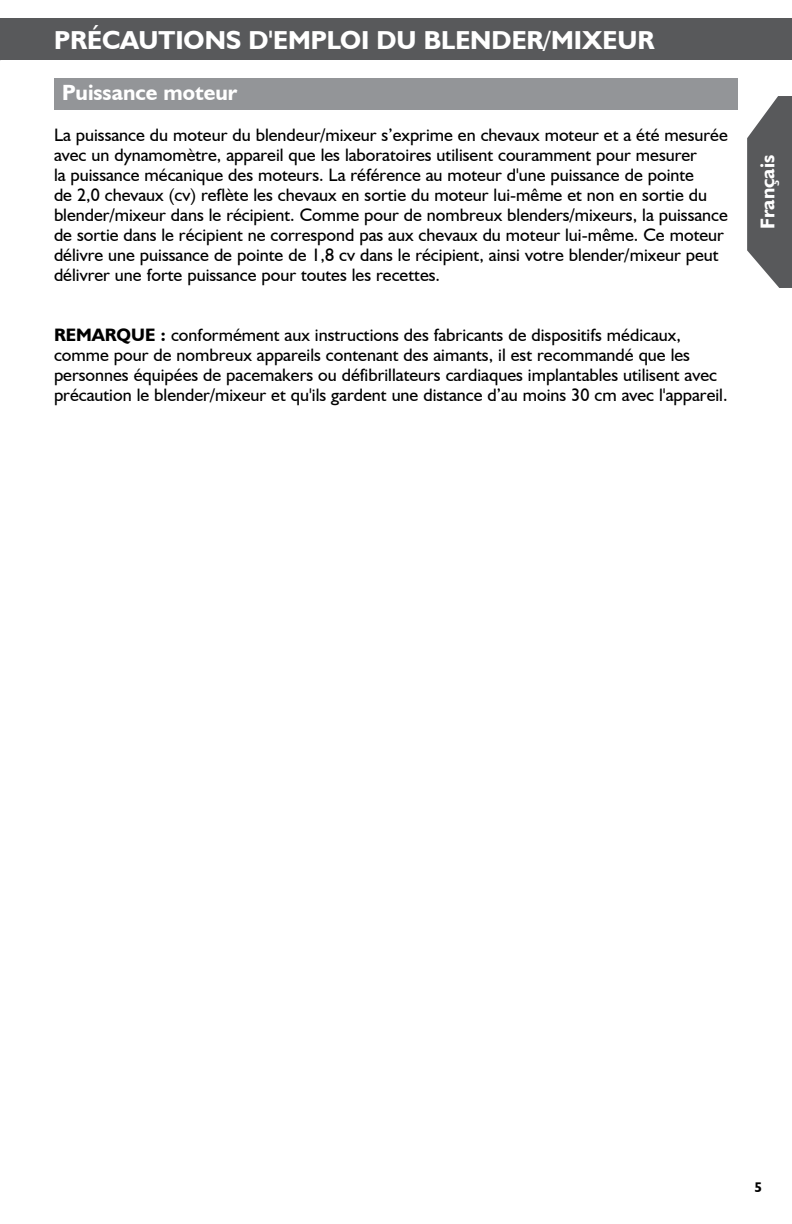
<style>
.page{position:relative;width:792px;height:1224px;background:#fff}
.page>*{position:absolute;margin:0;border:0;box-sizing:border-box;transform-origin:0 0}
.t1{font:700 26px "Humanist 521 BT";color:#fff}
.t2{font:700 22px "Humanist 521 BT";color:#fff}
.t3{font:700 20px "Humanist 521 BT";color:#fff}
.t4{font:18px/20px "Humanist 521 BT";color:#000}
.t5{font:700 14px "Humanist 521 BT";color:#000}
.s1{font-weight:700}
</style>
<div class="page">
<svg style="left:747px;top:96px;width:45px;height:192px;background:#707173"></svg>
<div style="left:0;top:18px;width:792px;height:42px;background:#58595b"></div>
<div style="left:54px;top:78px;width:684px;height:32px;background:#939598"></div>
<h1 class="t1" style="left:54px;top:24px;width:85px">PRÉCAUTIONS</h1>
<h1 class="t1" style="left:249px;top:24px;width:41px">D'EMPLOI</h1>
<h1 class="t1" style="left:377px;top:24px;width:66px">DU BLENDER</h1>
<h1 class="t1" style="left:544px;top:24px;width:26px">/MIXEUR</h1>
<p class="t2" style="left:62px;top:79px;width:177px">PUISSANCE MOTEUR</p>
<p class="t4" style="left:54px;top:124px;width:675px">La puissance du moteur du blendeur/mixeur s’exprime en chevaux moteur et a été mesurée avec un dynamomètre, appareil que les laboratoires utilisent couramment pour mesurer<br>la puissance mécanique des moteurs. La référence au moteur d'une puissance de pointe<br>de 2,0 chevaux (cv) reflète les chevaux en sortie du moteur lui-même et non en sortie du blender/mixeur dans le récipient. Comme pour de nombreux blenders/mixeurs, la puissance de sortie dans le récipient ne correspond pas aux chevaux du moteur lui-même. Ce moteur délivre une puissance de pointe de 1,8 cv dans le récipient, ainsi votre blender/mixeur peut délivrer une forte puissance pour toutes les recettes.</p>
<p class="t4" style="left:54px;top:324px;width:675px"><span class="s1">REMARQUE :</span> conformément aux instructions des fabricants de dispositifs médicaux, comme pour de nombreux appareils contenant des aimants, il est recommandé que les personnes équipées de pacemakers ou défibrillateurs cardiaques implantables utilisent avec précaution le blender/mixeur et qu'ils gardent une distance d’au moins 30 cm avec l'appareil.</p>
<p class="t3" style="left:755px;top:229px;width:75px;rotate:-90deg">FRANÇAIS</p>
<p class="t5" style="left:754px;top:1178px;width:9px">5</p>
</div>
